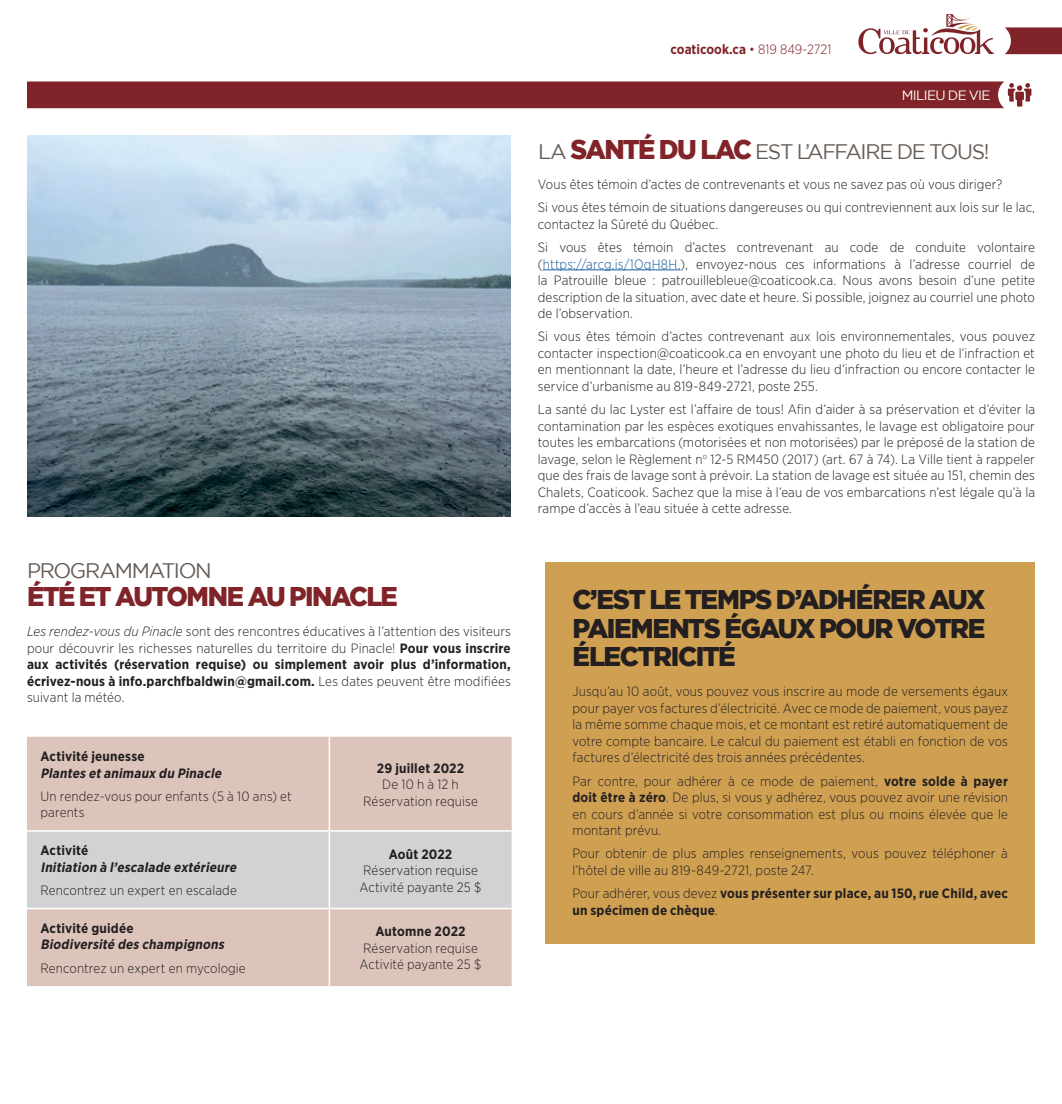
<style>
.page{position:relative;width:1062px;height:1104px;background:#fff}
.page>*{position:absolute;margin:0;border:0;box-sizing:border-box;transform-origin:0 0}
.t1{font:900 27px/28.5px "Gotham";letter-spacing:-.06em;color:#231f20;text-align:justify}
.t2{font:900 27px "Gotham";letter-spacing:-.06em;color:#802429;scale:.96 1}
.t3{font:21px "Gotham";letter-spacing:-.065em;color:#655c56}
.t4{font:300 13.5px/16.5px "Gotham Narrow";letter-spacing:.01em;color:#231f20;text-align:justify}
.t5{font:700 13.5px/16.5px "Gotham Narrow";letter-spacing:.015em;color:#231f20}
.t6{font:italic 700 13.5px "Gotham Narrow";color:#231f20}
.t7{font:700 13.5px "Gotham Narrow";color:#802429}
.t8{font:13.5px "Gotham";letter-spacing:-.045em;color:#fff}
.s1{font-style:italic}
.s2{font-weight:700}
.s3{font-weight:300}
.s4{font-weight:900;font-size:27px;color:#802429}
.s5{color:#175d9e}
</style>
<div class="page">
<svg style="left:858px;top:14px;width:136px;height:40px"></svg>
<svg style="left:1005px;top:27px;width:57px;height:27px;background:#8a363b"></svg>
<div style="left:27px;top:81px;width:1004px;height:27px;background:#802429"></div>
<img style="left:27px;top:135px;width:484px;height:382px">
<div style="left:545px;top:562px;width:490px;height:382px;background:#cfa052"></div>
<hr style="left:543px;top:269px;width:137px;height:1px;background:#175d9e">
<div style="left:27px;top:736px;width:485px;height:249px;background:#dcc4bb"></div>
<div style="left:27px;top:831px;width:485px;height:76px;background:#d1d2d4"></div>
<hr style="left:329px;top:736px;width:1px;height:93px;background:#fff">
<hr style="left:27px;top:829px;width:302px;height:2px;background:#fff">
<hr style="left:329px;top:829px;width:183px;height:2px;background:#fff">
<hr style="left:329px;top:831px;width:1px;height:76px;background:#fff">
<hr style="left:27px;top:907px;width:302px;height:2px;background:#fff">
<hr style="left:329px;top:907px;width:183px;height:2px;background:#fff">
<hr style="left:329px;top:909px;width:1px;height:76px;background:#fff">
<h2 class="t3" style="left:27px;top:558px;width:186px">PROGRAMMATION</h2>
<h1 class="t2" style="left:27px;top:581px;width:388px">ÉTÉ ET AUTOMNE AU PINACLE</h1>
<p class="t4" style="left:27px;top:623px;width:485px"><span class="s1">Les rendez-vous du Pinacle</span> sont des rencontres éducatives à l’attention des visiteurs pour découvrir les richesses naturelles du territoire du Pinacle! <span class="s2">Pour vous inscrire aux activités (réservation requise) ou simplement avoir plus d’information, écrivez-nous à info.parchfbaldwin@gmail.com.</span> Les dates peuvent être modifiées suivant la météo.</p>
<p class="t5" style="left:40px;top:747px;width:106px">Activité jeunesse</p>
<p class="t6" style="left:40px;top:764px;width:185px">Plantes etanimaux du Pinacle</p>
<p class="t4" style="left:40px;top:787px;width:253px">Un rendez-vous pour enfants (5 à 10 ans) et parents</p>
<p class="t5" style="left:40px;top:841px;width:49px">Activité</p>
<p class="t6" style="left:40px;top:858px;width:200px">Initiation à l’escalade extérieure</p>
<p class="t4" style="left:40px;top:881px;width:198px">Rencontrez un expert en escalade</p>
<p class="t5" style="left:40px;top:919px;width:95px">Activité guidée</p>
<p class="t6" style="left:40px;top:935px;width:188px">Biodiversité des champignons</p>
<p class="t4" style="left:40px;top:959px;width:207px">Rencontrez un expert en mycologie</p>
<p class="t5" style="left:377px;top:759px;width:89px">29 juillet 2022</p>
<p class="t4" style="left:363px;top:775px;width:116px;text-align:center">De 10 h à 12 h<br>Réservation requise</p>
<p class="t5" style="left:389px;top:845px;width:65px">Août 2022</p>
<p class="t4" style="left:360px;top:861px;width:123px">Réservation requise<br>Activité payante 25 $</p>
<p class="t5" style="left:375px;top:922px;width:92px">Automne 2022</p>
<p class="t4" style="left:360px;top:939px;width:123px">Réservation requise<br>Activité payante 25 $</p>
<p class="t7" style="left:671px;top:41px;width:162px">coaticook.ca <span class="s3">• 819 849-2721</span></p>
<p class="t8" style="left:902px;top:87px;width:90px">MILIEU DE VIE</p>
<h2 class="t3" style="left:538px;top:140px;width:453px">LA <span class="s4">SANTÉ DU LAC</span> EST L’AFFAIRE DE TOUS!</h2>
<p class="t4" style="left:538px;top:172px;width:499px;line-height:23.2px">Vous êtes témoin d’actes de contrevenants et vous ne savez pas où vous diriger?<br>Si vous êtes témoin de situations dangereuses ou qui contreviennent aux lois sur le lac,</p>
<p class="t4" style="left:538px;top:212px;width:499px;line-height:23.2px">contactez la Sûreté du Québec.<br>Si vous êtes témoin d’actes contrevenant au code de conduite volontaire</p>
<p class="t4" style="left:538px;top:255px;width:499px">(<span class="s5">https://arcg.is/1OqH8H.</span>), envoyez-nous ces informations à l’adresse courriel de la Patrouille bleue : patrouillebleue@coaticook.ca. Nous avons besoin d’une petite description de la situation, avec date et heure. Si possible, joignez au courriel une photo de l’observation.</p>
<p class="t4" style="left:538px;top:328px;width:499px">Si vous êtes témoin d’actes contrevenant aux lois environnementales, vous pouvez contacter inspection@coaticook.ca en envoyant une photo du lieu et de l’infraction et en mentionnant la date, l’heure et l’adresse du lieu d’infraction ou encore contacter le service d’urbanisme au 819-849-2721, poste 255.</p>
<p class="t4" style="left:538px;top:400px;width:499px">La santé du lac Lyster est l’affaire de tous! Afin d’aider à sa préservation et d’éviter la contamination par les espèces exotiques envahissantes, le lavage est obligatoire pour toutes les embarcations (motorisées et non motorisées) par le préposé de la station de lavage, selon le Règlement n<sup>o</sup> 12-5 RM450 (2017) (art. 67 à 74). La Ville tient à rappeler que des frais de lavage sont à prévoir. La station de lavage est située au 151, chemin des Chalets, Coaticook. Sachez que la mise à l’eau de vos embarcations n’est légale qu’à la rampe d’accès à l’eau située à cette adresse.</p>
<h1 class="t1" style="left:573px;top:584px;width:415px">C’EST LE TEMPS D’ADHÉRER AUX PAIEMENTS ÉGAUX POUR VOTRE ÉLECTRICITÉ</h1>
<p class="t4" style="left:572px;top:682px;width:437px">Jusqu’au 10 août, vous pouvez vous inscrire au mode de versements égaux pour payer vos factures d’électricité. Avec ce mode de paiement, vous payez la même somme chaque mois, et ce montant est retiré automatiquement de votre compte bancaire. Le calcul du paiement est établi en fonction de vos factures d’électricité des trois années précédentes.</p>
<p class="t4" style="left:572px;top:772px;width:437px">Par contre, pour adhérer à ce mode de paiement, <span class="s2">votre solde à payer doit être à zéro</span>. De plus, si vous y adhérez, vous pouvez avoir une révision en cours d’année si votre consommation est plus ou moins élevée que le montant prévu.</p>
<p class="t4" style="left:572px;top:844px;width:437px">Pour obtenir de plus amples renseignements, vous pouvez téléphoner à l’hôtel de ville au 819-849-2721, poste 247.</p>
<p class="t5" style="left:572px;top:884px;width:437px"><span class="s3">Pour adhérer, vous devez</span> vous présenter sur place, au 150, rue Child, avec un spécimen de chèque<span class="s3">.</span></p>
</div>
